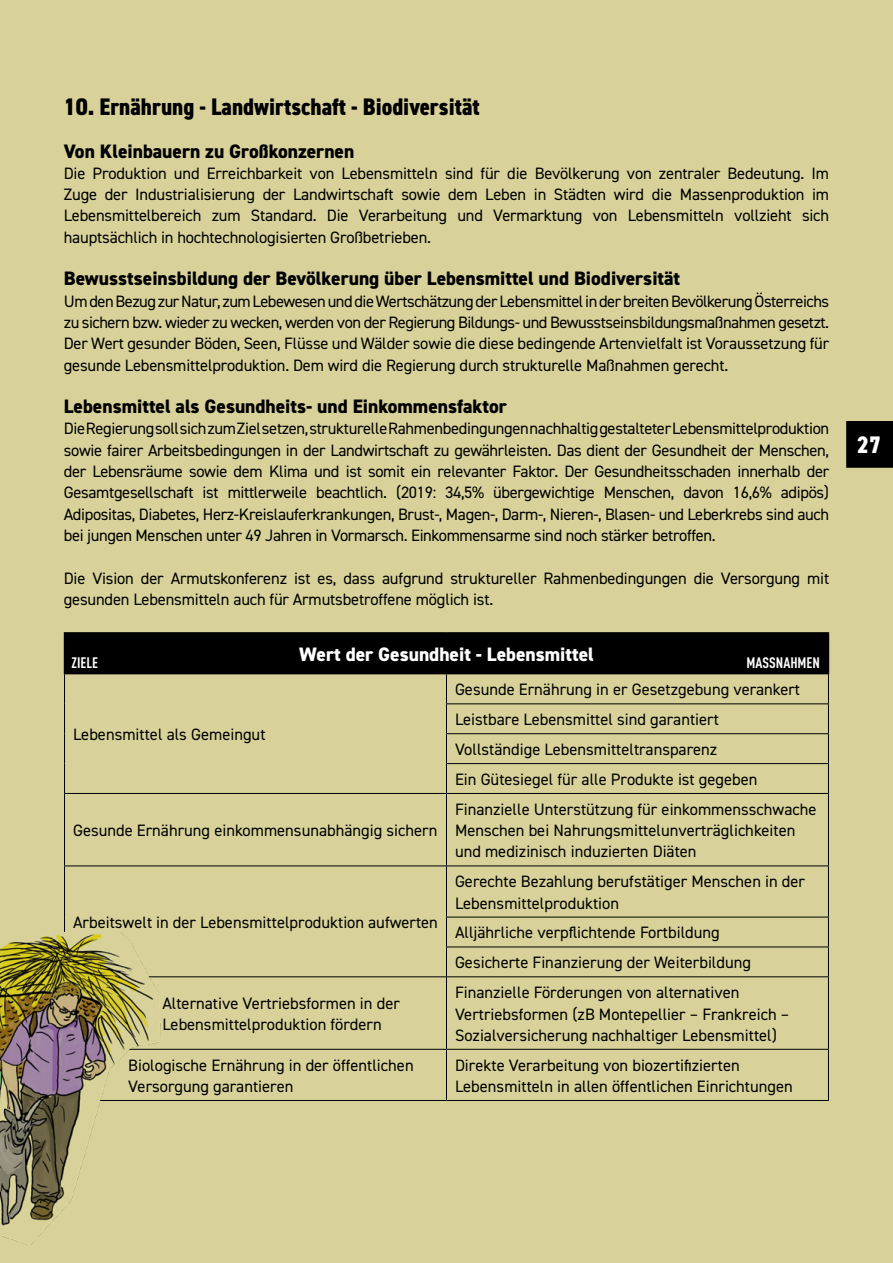
<style>
.page{position:relative;width:893px;height:1263px;background:#d8d29a}
.page>*{position:absolute;margin:0;border:0;box-sizing:border-box;transform-origin:0 0}
.t1{font:800 condensed 24px "DIN2014";color:#000}
.t2{font:800 condensed 24px "DIN2014";color:#fff}
.t3{font:800 19.5px "DIN2014";color:#000}
.t4{font:800 19.5px "DIN2014";color:#fff}
.t5{font:16.5px/21.3px "DIN2014";color:#000}
.t6{font:700 condensed 15px "DIN Pro";color:#fff}
</style>
<div class="page">
<div style="left:846px;top:421px;width:47px;height:47px;background:#000"></div>
<div style="left:65px;top:633px;width:763px;height:41px;background:#000"></div>
<hr style="left:64px;top:632px;width:382px;height:2px;background:#000">
<hr style="left:64px;top:634px;width:1px;height:39px;background:#000">
<hr style="left:446px;top:632px;width:383px;height:2px;background:#000">
<hr style="left:828px;top:634px;width:1px;height:39px;background:#000">
<hr style="left:64px;top:673px;width:382px;height:1px;background:#000">
<hr style="left:446px;top:673px;width:383px;height:1px;background:#000">
<hr style="left:64px;top:674px;width:1px;height:30px;background:#000">
<hr style="left:64px;top:704px;width:1px;height:30px;background:#000">
<hr style="left:446px;top:703px;width:383px;height:1px;background:#000">
<svg style="left:64px;top:734px;width:1px;height:29px"></svg>
<hr style="left:446px;top:733px;width:383px;height:1px;background:#000">
<hr style="left:64px;top:763px;width:1px;height:30px;background:#000">
<hr style="left:446px;top:763px;width:383px;height:1px;background:#000">
<svg style="left:446px;top:674px;width:1px;height:119px"></svg>
<svg style="left:828px;top:674px;width:1px;height:119px"></svg>
<hr style="left:64px;top:793px;width:382px;height:1px;background:#000">
<hr style="left:64px;top:794px;width:1px;height:71px;background:#000">
<hr style="left:446px;top:793px;width:383px;height:1px;background:#000">
<hr style="left:446px;top:794px;width:1px;height:71px;background:#000">
<hr style="left:828px;top:794px;width:1px;height:71px;background:#000">
<hr style="left:64px;top:865px;width:382px;height:1px;background:#000">
<hr style="left:64px;top:866px;width:1px;height:51px;background:#000">
<hr style="left:446px;top:865px;width:383px;height:1px;background:#000">
<hr style="left:446px;top:866px;width:1px;height:51px;background:#000">
<hr style="left:828px;top:866px;width:1px;height:51px;background:#000">
<hr style="left:64px;top:917px;width:1px;height:30px;background:#000">
<hr style="left:446px;top:917px;width:383px;height:1px;background:#000">
<hr style="left:446px;top:946px;width:383px;height:1px;background:#000">
<svg style="left:446px;top:917px;width:1px;height:59px"></svg>
<svg style="left:828px;top:917px;width:1px;height:59px"></svg>
<hr style="left:64px;top:976px;width:382px;height:1px;background:#000">
<hr style="left:446px;top:976px;width:383px;height:1px;background:#000">
<hr style="left:446px;top:977px;width:1px;height:72px;background:#000">
<hr style="left:828px;top:977px;width:1px;height:72px;background:#000">
<hr style="left:64px;top:1049px;width:382px;height:1px;background:#000">
<hr style="left:446px;top:1049px;width:383px;height:1px;background:#000">
<hr style="left:446px;top:1050px;width:1px;height:50px;background:#000">
<hr style="left:828px;top:1050px;width:1px;height:50px;background:#000">
<hr style="left:64px;top:1100px;width:382px;height:1px;background:#000">
<hr style="left:446px;top:1100px;width:383px;height:1px;background:#000">
<img style="left:0;top:932px;width:161px;height:312px">
<h1 class="t1" style="left:64px;top:91px;width:417px">10. Ernährung - Landwirtschaft - Biodiversität</h1>
<p class="t3" style="left:64px;top:138px;width:292px">Von Kleinbauern zu Großkonzernen</p>
<p class="t5" style="left:64px;top:162px;width:767px;text-align:justify">Die Produktion und Erreichbarkeit von Lebensmitteln sind für die Bevölkerung von zentraler Bedeutung. Im Zuge der Industrialisierung der Landwirtschaft sowie dem Leben in Städten wird die Massenproduktion im Lebensmittelbereich zum Standard. Die Verarbeitung und Vermarktung von Lebensmitteln vollzieht sich hauptsächlich in hochtechnologisierten Großbetrieben.</p>
<p class="t3" style="left:64px;top:266px;width:618px">Bewusstseinsbildung der Bevölkerung über Lebensmittel und Biodiversität</p>
<p class="t5" style="left:64px;top:290px;width:767px;text-align:justify">Um den Bezug zur Natur, zum Lebewesen und die Wertschätzung der Lebensmittel in der breiten Bevölkerung Österreichs zu sichern bzw. wieder zu wecken, werden von der Regierung Bildungs- und Bewusstseinsbildungsmaßnahmen gesetzt.<br>Der Wert gesunder Böden, Seen, Flüsse und Wälder sowie die diese bedingende Artenvielfalt ist Voraussetzung für gesunde Lebensmittelproduktion. Dem wird die Regierung durch strukturelle Maßnahmen gerecht.</p>
<p class="t3" style="left:64px;top:393px;width:445px">Lebensmittel als Gesundheits- und Einkommensfaktor</p>
<p class="t5" style="left:64px;top:418px;width:767px;text-align:justify">Die Regierung soll sich zum Ziel setzen, strukturelle Rahmenbedingungen nachhaltig gestalteter Lebensmittelproduktion sowie fairer Arbeitsbedingungen in der Landwirtschaft zu gewährleisten. Das dient der Gesundheit der Menschen, der Lebensräume sowie dem Klima und ist somit ein relevanter Faktor. Der Gesundheitsschaden innerhalb der Gesamtgesellschaft ist mittlerweile beachtlich. (2019: 34,5% übergewichtige Menschen, davon 16,6% adipös)<br>Adipositas, Diabetes, Herz-Kreislauferkrankungen, Brust-, Magen-, Darm-, Nieren-, Blasen- und Leberkrebs sind auch bei jungen Menschen unter 49 Jahren in Vormarsch. Einkommensarme sind noch stärker betroffen.</p>
<p class="t5" style="left:64px;top:567px;width:767px">Die Vision der Armutskonferenz ist es, dass aufgrund struktureller Rahmenbedingungen die Versorgung mit gesunden Lebensmitteln auch für Armutsbetroffene möglich ist.</p>
<p class="t4" style="left:299px;top:641px;width:296px">Wert der Gesundheit - Lebensmittel</p>
<p class="t6" style="left:71px;top:651px;width:28px">ZIELE</p>
<p class="t6" style="left:746px;top:651px;width:75px">MASSNAHMEN</p>
<p class="t5" style="left:73px;top:723px;width:194px">Lebensmittel als Gemeingut</p>
<p class="t5" style="left:73px;top:819px;width:366px">Gesunde Ernährung einkommensunabhängig sichern</p>
<p class="t5" style="left:73px;top:911px;width:366px">Arbeitswelt in der Lebensmittelproduktion aufwerten</p>
<p class="t5" style="left:455px;top:674px;width:347px;line-height:29.8px">Gesunde Ernährung in er Gesetzgebung verankert Leistbare Lebensmittel sind garantiert Vollständige Lebensmitteltransparenz<br>Ein Gütesiegel für alle Produkte ist gegeben</p>
<p class="t5" style="left:455px;top:798px;width:363px">Finanzielle Unterstützung für einkommensschwache<br>Menschen bei Nahrungsmittelunverträglichkeiten und medizinisch induzierten Diäten</p>
<p class="t5" style="left:455px;top:871px;width:352px">Gerechte Bezahlung berufstätiger Menschen in der<br>Lebensmittelproduktion</p>
<p class="t5" style="left:455px;top:917px;width:298px;line-height:29.8px">Alljährliche verpflichtende Fortbildung<br>Gesicherte Finanzierung der Weiterbildung</p>
<p class="t5" style="left:162px;top:992px;width:239px">Alternative Vertriebsformen in der<br>Lebensmittelproduktion fördern</p>
<p class="t5" style="left:455px;top:981px;width:336px">Finanzielle Förderungen von alternativen<br>Vertriebsformen (zB Montepellier – Frankreich –<br>Sozialversicherung nachhaltiger Lebensmittel)</p>
<p class="t5" style="left:128px;top:1054px;width:287px">Biologische Ernährung in der öffentlichen<br>Versorgung garantieren</p>
<p class="t5" style="left:455px;top:1054px;width:339px">Direkte Verarbeitung von biozertifizierten<br>Lebensmitteln in allen öffentlichen Einrichtungen</p>
<h1 class="t2" style="left:857px;top:428px;width:25px">27</h1>
</div>
